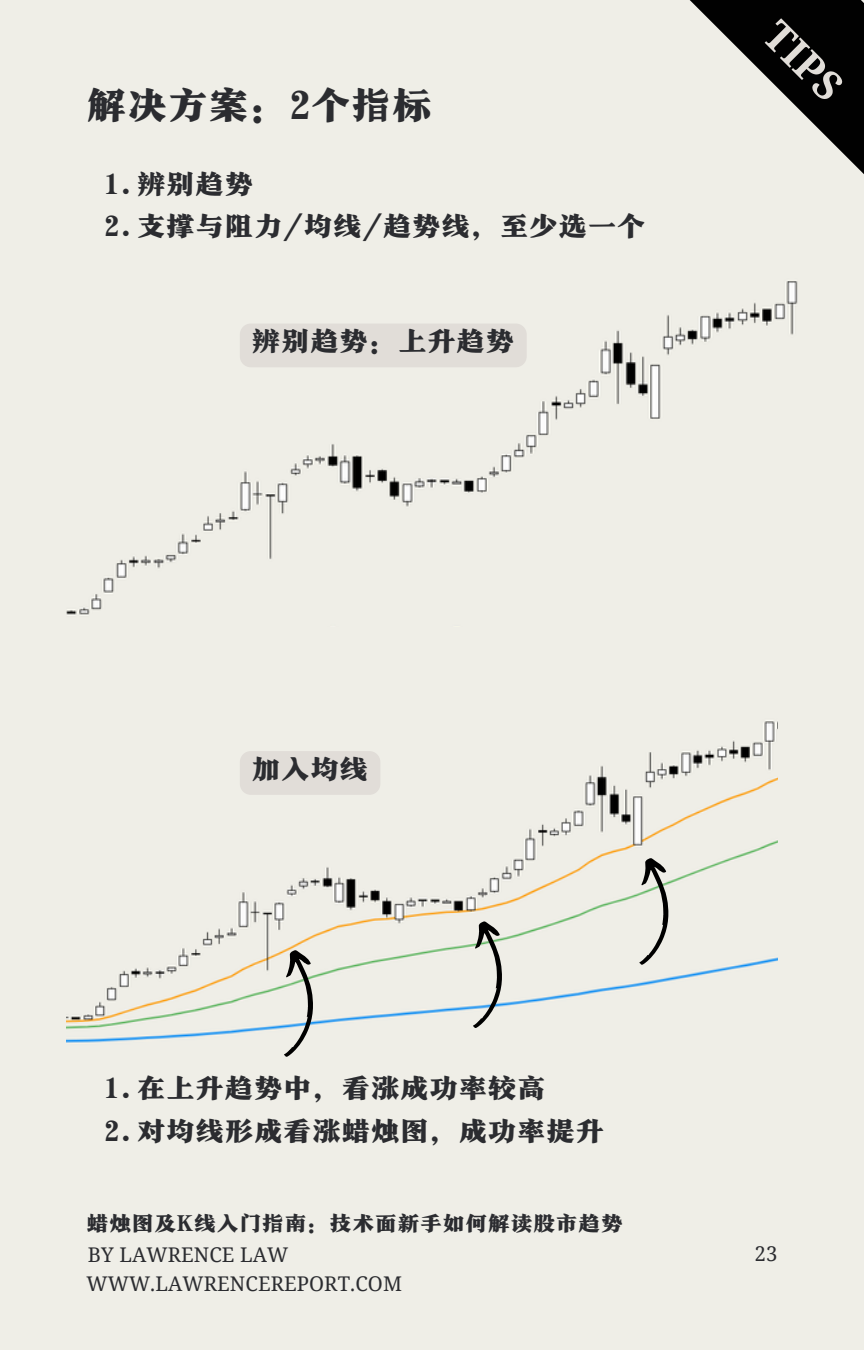
<style>
.page{position:relative;width:864px;height:1350px;background:#efeee7}
.page>*{position:absolute;margin:0;border:0;box-sizing:border-box;transform-origin:0 0}
.t1{font:40.5px "Hellofont ID Xuan Zhen Song";letter-spacing:.005em;color:#2b2c30}
.t2{font:700 40.5px "Noto Serif";color:#e1ddd8}
.t3{font:29.25px/42.3px "Hellofont ID Xuan Zhen Song";color:#2b2c30}
.t4{font:22.5px "Hellofont ID Xuan Zhen Song";letter-spacing:.005em;color:#2b2c30}
.t5{font:20.25px "Noto Serif";letter-spacing:.005em;color:#2b2c30}
</style>
<div class="page">
<img style="left:67px;top:281px;width:731px;height:335px">
<img style="left:67px;top:720px;width:710px;height:324px">
<svg style="left:284px;top:949px;width:30px;height:108px"></svg>
<div style="left:240px;top:751px;width:140px;height:44px;background:#e1ddd8;border-radius:11px"></div>
<div style="left:240px;top:324px;width:287px;height:43px;background:#e1ddd8;border-radius:11px"></div>
<svg style="left:473px;top:921px;width:30px;height:107px"></svg>
<svg style="left:639px;top:857px;width:31px;height:108px"></svg>
<svg style="left:689px;top:0;width:175px;height:174px"></svg>
<h1 class="t1" style="left:86px;top:86px;width:347px">解决方案：2个指标</h1>
<p class="t3" style="left:105px;top:166px;width:543px">1.辨别趋势<br>2.支撑与阻力/均线/趋势线，至少选一个</p>
<p class="t3" style="left:252px;top:323px;width:265px">辨别趋势：上升趋势</p>
<h1 class="t2" style="left:791px;top:8px;width:94px;rotate:45deg">TIPS</h1>
<p class="t3" style="left:252px;top:750px;width:118px">加入均线</p>
<p class="t3" style="left:105px;top:1070px;width:501px">1.在上升趋势中，看涨成功率较高<br>2.对均线形成看涨蜡烛图，成功率提升</p>
<p class="t4" style="left:86px;top:1213px;width:538px">蜡烛图及K线入门指南：技术面新手如何解读股市趋势</p>
<p class="t5" style="left:88px;top:1240px;width:202px">BY LAWRENCE LAW</p>
<p class="t5" style="left:755px;top:1239px;width:24px">23</p>
<p class="t5" style="left:86px;top:1270px;width:317px">WWW.LAWRENCEREPORT.COM</p>
</div>
